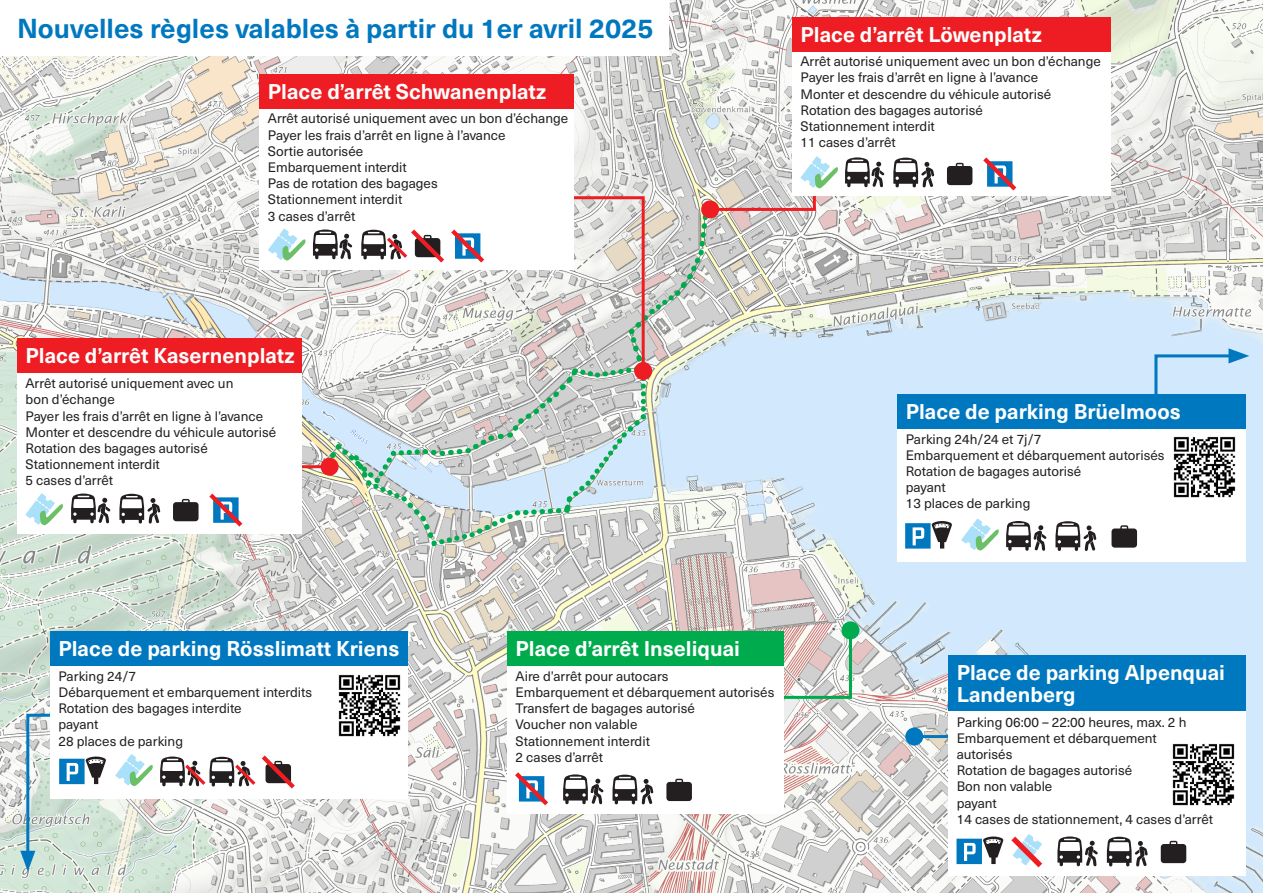
<style>
.page{position:relative;width:1263px;height:893px;background:#fff}
.page>*{position:absolute;margin:0;border:0;box-sizing:border-box;transform-origin:0 0}
.Titel_Kartenkasten{font:700 27px "Neue Haas Unica Pro";color:#0078c0}
.Titel_Kartenkasten-2{font:700 21px/22.5px "Neue Haas Unica Pro";color:#fff}
.lauftext_Kartenkasten{font:13.5px/16.2px "Neue Haas Unica Pro";color:#231f20}
</style>
<div class="page">
<img style="left:0;top:0;width:1263px;height:893px">
<svg style="left:349px;top:549px;width:300px;height:19px"></svg>
<hr style="left:213px;top:465px;width:117px;height:3px;background:#ee1d23">
<svg style="left:1153px;top:348px;width:96px;height:81px;background:#bbdbf5"></svg>
<svg style="left:598px;top:627px;width:255px;height:73px"></svg>
<div style="left:841px;top:621px;width:18px;height:18px;background:#00ab4d;border-radius:50%"></div>
<hr style="left:914px;top:735px;width:244px;height:3px;background:#0078c0">
<div style="left:905px;top:727px;width:18px;height:18px;background:#0078c0;border-radius:50%"></div>
<div style="left:0;top:0;width:669px;height:55px;background:#fff"></div>
<div style="left:50px;top:631px;width:357px;height:168px;background:#fff"></div>
<div style="left:50px;top:631px;width:357px;height:34px;background:#0078c0"></div>
<div style="left:259px;top:74px;width:315px;height:196px;background:#fff"></div>
<div style="left:259px;top:74px;width:315px;height:34px;background:#ee1d23"></div>
<div style="left:507px;top:631px;width:276px;height:183px;background:#fff"></div>
<div style="left:507px;top:631px;width:276px;height:34px;background:#00ab4d"></div>
<svg style="left:666px;top:779px;width:26px;height:22px"></svg>
<svg style="left:515px;top:772px;width:33px;height:33px"></svg>
<svg style="left:563px;top:774px;width:41px;height:31px"></svg>
<svg style="left:612px;top:775px;width:41px;height:30px"></svg>
<svg style="left:262px;top:755px;width:33px;height:33px"></svg>
<svg style="left:20px;top:712px;width:86px;height:159px"></svg>
<svg style="left:115px;top:754px;width:38px;height:32px"></svg>
<svg style="left:160px;top:756px;width:95px;height:31px"></svg>
<img style="left:338px;top:674px;width:63px;height:63px">
<div style="left:897px;top:394px;width:349px;height:167px;background:#fff"></div>
<div style="left:897px;top:394px;width:349px;height:34px;background:#0078c0"></div>
<svg style="left:1111px;top:525px;width:26px;height:23px"></svg>
<svg style="left:905px;top:521px;width:47px;height:28px"></svg>
<svg style="left:961px;top:519px;width:38px;height:32px"></svg>
<svg style="left:1006px;top:521px;width:41px;height:30px"></svg>
<svg style="left:1055px;top:521px;width:41px;height:30px"></svg>
<img style="left:1173px;top:436px;width:63px;height:62px">
<div style="left:792px;top:17px;width:319px;height:179px;background:#fff"></div>
<div style="left:792px;top:17px;width:319px;height:34px;background:#ee1d23"></div>
<svg style="left:947px;top:163px;width:25px;height:22px"></svg>
<svg style="left:983px;top:157px;width:33px;height:33px"></svg>
<svg style="left:845px;top:157px;width:40px;height:31px"></svg>
<svg style="left:893px;top:158px;width:41px;height:30px"></svg>
<svg style="left:313px;top:95px;width:525px;height:454px"></svg>
<div style="left:17px;top:355px;width:285px;height:179px;background:#fff"></div>
<div style="left:17px;top:339px;width:284px;height:34px;background:#ee1d23"></div>
<svg style="left:173px;top:499px;width:26px;height:22px"></svg>
<svg style="left:209px;top:494px;width:33px;height:33px"></svg>
<svg style="left:71px;top:494px;width:40px;height:30px"></svg>
<svg style="left:119px;top:494px;width:41px;height:30px"></svg>
<svg style="left:25px;top:493px;width:38px;height:32px"></svg>
<svg style="left:268px;top:229px;width:37px;height:32px"></svg>
<div style="left:948px;top:693px;width:298px;height:183px;background:#fff"></div>
<div style="left:948px;top:655px;width:298px;height:56px;background:#0078c0"></div>
<svg style="left:1161px;top:841px;width:25px;height:22px"></svg>
<svg style="left:956px;top:836px;width:48px;height:28px"></svg>
<svg style="left:1057px;top:836px;width:41px;height:31px"></svg>
<svg style="left:1107px;top:837px;width:41px;height:30px"></svg>
<svg style="left:1011px;top:834px;width:31px;height:33px"></svg>
<img style="left:1172px;top:743px;width:63px;height:63px">
<p class="Titel_Kartenkasten" style="left:17px;top:12px;width:638px">Nouvelles règles valables à partir du 1er avril 2025</p>
<p class="Titel_Kartenkasten-2" style="left:268px;top:80px;width:280px">Place d’arrêt Schwanenplatz</p>
<p class="lauftext_Kartenkasten" style="left:268px;top:111px;width:302px">Arrêt autorisé uniquement avec un bon d’échange</p>
<p class="lauftext_Kartenkasten" style="left:268px;top:127px;width:239px">Payer les frais d’arrêt en ligne à l’avance</p>
<p class="lauftext_Kartenkasten" style="left:268px;top:143px;width:97px">Sortie autorisée</p>
<p class="lauftext_Kartenkasten" style="left:268px;top:159px;width:140px">Embarquement interdit</p>
<p class="lauftext_Kartenkasten" style="left:268px;top:176px;width:171px">Pas de rotation des bagages</p>
<p class="lauftext_Kartenkasten" style="left:268px;top:192px;width:136px">Stationnement interdit</p>
<p class="lauftext_Kartenkasten" style="left:268px;top:208px;width:89px">3 cases d’arrêt</p>
<p class="Titel_Kartenkasten-2" style="left:26px;top:345px;width:271px">Place d’arrêt Kasernenplatz</p>
<p class="lauftext_Kartenkasten" style="left:26px;top:375px;width:209px">Arrêt autorisé uniquement avec un bon d’échange</p>
<p class="lauftext_Kartenkasten" style="left:26px;top:408px;width:239px">Payer les frais d’arrêt en ligne à l’avance</p>
<p class="lauftext_Kartenkasten" style="left:26px;top:424px;width:252px">Monter et descendre du véhicule autorisé</p>
<p class="lauftext_Kartenkasten" style="left:26px;top:440px;width:184px">Rotation des bagages autorisé</p>
<p class="lauftext_Kartenkasten" style="left:26px;top:456px;width:136px">Stationnement interdit</p>
<p class="lauftext_Kartenkasten" style="left:26px;top:473px;width:89px">5 cases d’arrêt</p>
<p class="Titel_Kartenkasten-2" style="left:800px;top:23px;width:243px">Place d’arrêt Löwenplatz</p>
<p class="lauftext_Kartenkasten" style="left:800px;top:54px;width:302px">Arrêt autorisé uniquement avec un bon d’échange</p>
<p class="lauftext_Kartenkasten" style="left:800px;top:70px;width:239px">Payer les frais d’arrêt en ligne à l’avance</p>
<p class="lauftext_Kartenkasten" style="left:800px;top:86px;width:252px">Monter et descendre du véhicule autorisé</p>
<p class="lauftext_Kartenkasten" style="left:800px;top:102px;width:184px">Rotation des bagages autorisé</p>
<p class="lauftext_Kartenkasten" style="left:800px;top:118px;width:136px">Stationnement interdit</p>
<p class="lauftext_Kartenkasten" style="left:800px;top:135px;width:97px">11 cases d’arrêt</p>
<p class="Titel_Kartenkasten-2" style="left:906px;top:400px;width:277px">Place de parking Brüelmoos</p>
<p class="lauftext_Kartenkasten" style="left:906px;top:431px;width:137px">Parking 24h/24 et 7j/7</p>
<p class="lauftext_Kartenkasten" style="left:906px;top:447px;width:260px">Embarquement et débarquement autorisés</p>
<p class="lauftext_Kartenkasten" style="left:906px;top:463px;width:177px">Rotation de bagages autorisé</p>
<p class="lauftext_Kartenkasten" style="left:906px;top:480px;width:42px">payant</p>
<p class="lauftext_Kartenkasten" style="left:906px;top:496px;width:126px">13 places de parking</p>
<p class="Titel_Kartenkasten-2" style="left:58px;top:637px;width:342px">Place de parking Rösslimatt Kriens</p>
<p class="lauftext_Kartenkasten" style="left:58px;top:668px;width:79px">Parking 24/7</p>
<p class="lauftext_Kartenkasten" style="left:58px;top:684px;width:255px">Débarquement et embarquement interdits</p>
<p class="lauftext_Kartenkasten" style="left:58px;top:700px;width:185px">Rotation des bagages interdite</p>
<p class="lauftext_Kartenkasten" style="left:58px;top:717px;width:42px">payant</p>
<p class="lauftext_Kartenkasten" style="left:58px;top:733px;width:126px">28 places de parking</p>
<p class="Titel_Kartenkasten-2" style="left:516px;top:637px;width:226px">Place d’arrêt Inseliquai</p>
<p class="lauftext_Kartenkasten" style="left:516px;top:668px;width:154px">Aire d’arrêt pour autocars</p>
<p class="lauftext_Kartenkasten" style="left:516px;top:684px;width:260px">Embarquement et débarquement autorisés</p>
<p class="lauftext_Kartenkasten" style="left:516px;top:700px;width:181px">Transfert de bagages autorisé</p>
<p class="lauftext_Kartenkasten" style="left:516px;top:717px;width:124px">Voucher non valable</p>
<p class="lauftext_Kartenkasten" style="left:516px;top:733px;width:136px">Stationnement interdit</p>
<p class="lauftext_Kartenkasten" style="left:516px;top:749px;width:89px">2 cases d’arrêt</p>
<p class="Titel_Kartenkasten-2" style="left:957px;top:661px;width:270px">Place de parking Alpenquai<br>Landenberg</p>
<p class="lauftext_Kartenkasten" style="left:957px;top:714px;width:231px">Parking 06:00 – 22:00 heures, max. 2 h</p>
<p class="lauftext_Kartenkasten" style="left:957px;top:730px;width:202px">Embarquement et débarquement autorisés</p>
<p class="lauftext_Kartenkasten" style="left:957px;top:762px;width:177px">Rotation de bagages autorisé</p>
<p class="lauftext_Kartenkasten" style="left:957px;top:779px;width:97px">Bon non valable</p>
<p class="lauftext_Kartenkasten" style="left:957px;top:795px;width:42px">payant</p>
<p class="lauftext_Kartenkasten" style="left:957px;top:811px;width:258px">14 cases de stationnement, 4 cases d’arrêt</p>
</div>
